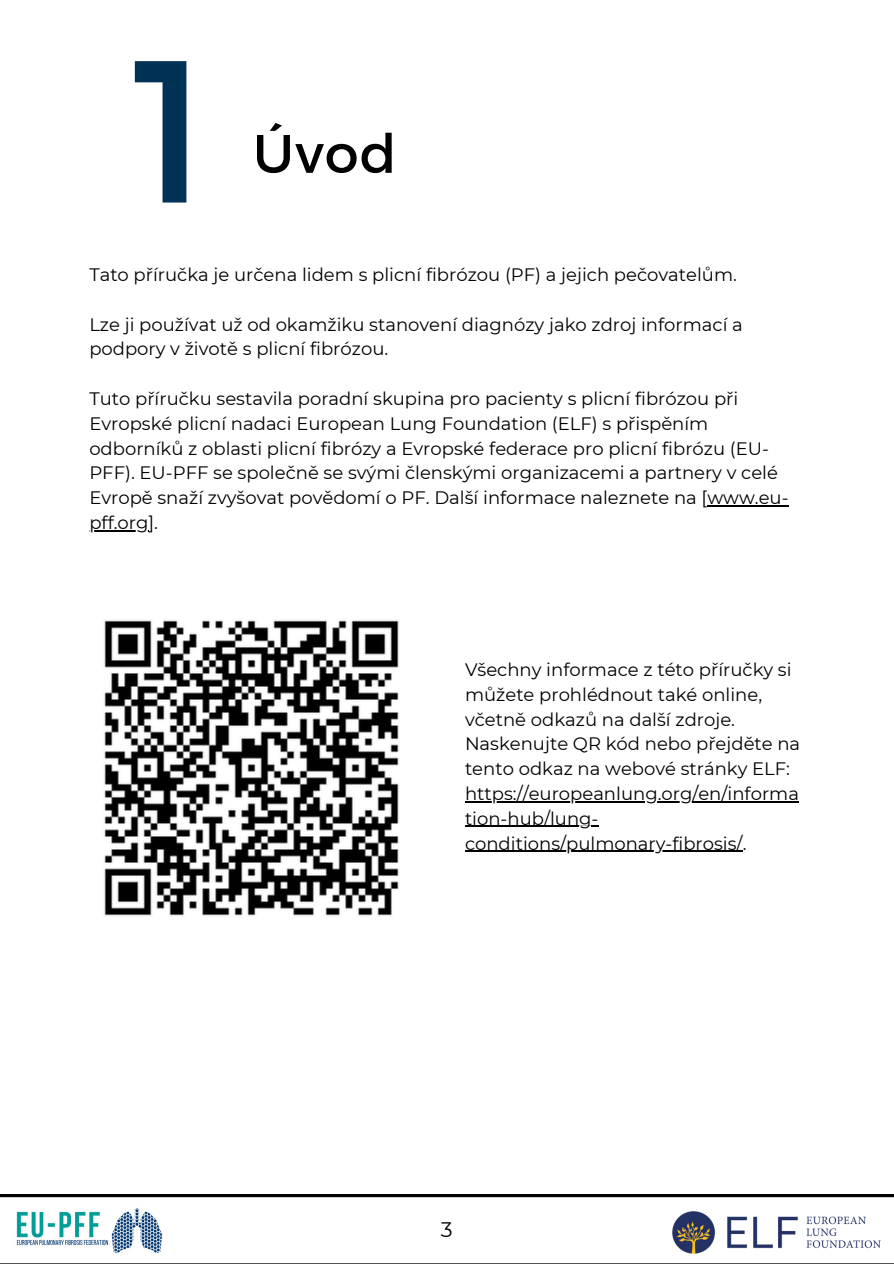
<style>
.page{position:relative;width:894px;height:1264px;background:#fff}
.page>*{position:absolute;margin:0;border:0;box-sizing:border-box;transform-origin:0 0}
.t1{font:201.9px "Montserrat";color:#003255}
.t2{font:54px "Montserrat";color:#000}
.t3{font:21px "Montserrat";color:#000}
.t4{font:18px/24.8px "Montserrat";color:#000}
</style>
<div class="page">
<svg style="left:0;top:1194px;width:893px;height:48px"></svg>
<img style="left:671px;top:1194px;width:209px;height:60px">
<img style="left:9px;top:1198px;width:160px;height:55px">
<hr style="left:707px;top:505px;width:81px;height:1px;background:#000">
<hr style="left:89px;top:530px;width:59px;height:1px;background:#000">
<hr style="left:465px;top:801px;width:333px;height:1px;background:#000">
<hr style="left:465px;top:825px;width:133px;height:2px;background:#000">
<hr style="left:465px;top:850px;width:277px;height:1px;background:#000">
<img style="left:104px;top:620px;width:295px;height:296px">
<p class="t1" style="left:132px;top:-1px;width:80px">1</p>
<p class="t2" style="left:253px;top:118px;width:145px">Úvod</p>
<p class="t4" style="left:89px;top:262px;width:649px">Tato příručka je určena lidem s plicní fibrózou (PF) a jejich pečovatelům.</p>
<p class="t4" style="left:89px;top:312px;width:654px">Lze ji používat už od okamžiku stanovení diagnózy jako zdroj informací a podpory v životě s plicní fibrózou.</p>
<p class="t4" style="left:89px;top:386px;width:700px">Tuto příručku sestavila poradní skupina pro pacienty s plicní fibrózou při Evropské plicní nadaci European Lung Foundation (ELF) s přispěním odborníků z oblasti plicní fibrózy a Evropské federace pro plicní fibrózu (EU-PFF). EU-PFF se společně se svými členskými organizacemi a partnery v celé Evropě snaží zvyšovat povědomí o PF. Další informace naleznete na [www.eu-</p>
<p class="t4" style="left:89px;top:510px;width:70px">pff.org].</p>
<p class="t4" style="left:465px;top:657px;width:336px">Všechny informace z této příručky si můžete prohlédnout také online, včetně odkazů na další zdroje.<br>Naskenujte QR kód nebo přejděte na tento odkaz na webové stránky ELF:</p>
<p class="t4" style="left:465px;top:781px;width:335px">https://europeanlung.org/en/informa tion-hub/lung&shy;conditions/pulmonary-fibrosis/.</p>
<p class="t3" style="left:441px;top:1216px;width:13px">3</p>
</div>
